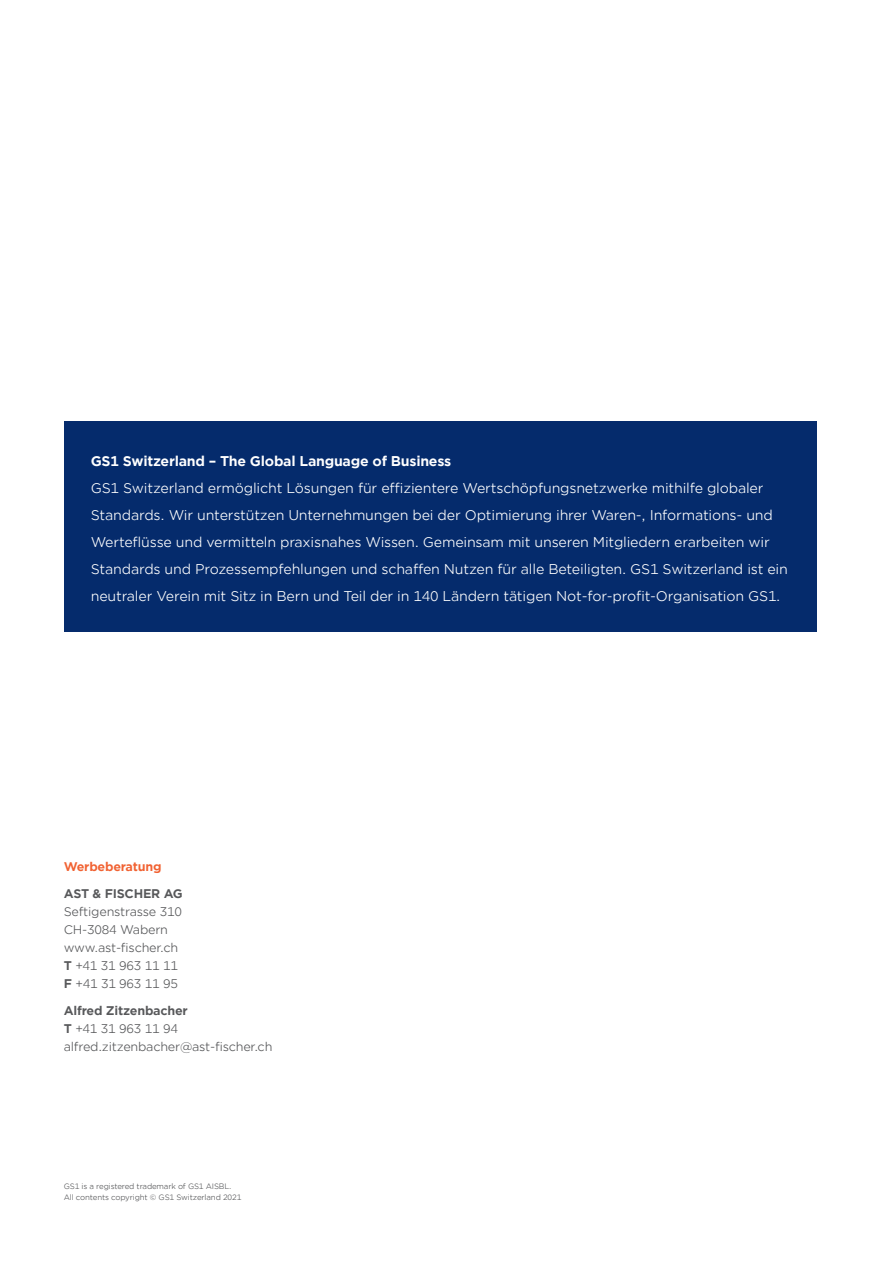
<style>
.page{position:relative;width:893px;height:1263px;background:#fff}
.page>*{position:absolute;margin:0;border:0;box-sizing:border-box;transform-origin:0 0}
.t1{font:13.5px/27px "Gotham Office";letter-spacing:-.015em;color:#fff}
.t2{font:700 13.5px "Gotham Office";letter-spacing:-.02em;color:#fff}
.t3{font:12px/18px "Gotham Office";letter-spacing:-.02em;color:#57585a}
.t4{font:700 12px "Gotham Office";letter-spacing:-.02em;color:#f16232}
.t5{font:700 12px "Gotham Office";letter-spacing:-.02em;color:#57585a}
.t6{font:7.5px/10.5px "Gotham Office";letter-spacing:-.02em;color:#57585a}
.s1{font-weight:700}
</style>
<div class="page">
<div style="left:64px;top:421px;width:752px;height:210px;background:#052b6c"></div>
<p class="t2" style="left:91px;top:452px;width:362px">GS1 Switzerland – The Global Language of Business</p>
<p class="t1" style="left:91px;top:474px;width:699px">GS1 Switzerland ermöglicht Lösungen für effizientere Wertschöpfungsnetzwerke mithilfe globaler Standards. Wir unterstützen Unternehmungen bei der Optimierung ihrer Waren-, Informations- und Werteflüsse und vermitteln praxisnahes Wissen. Gemeinsam mit unseren Mitgliedern erarbeiten wir Standards und Prozessempfehlungen und schaffen Nutzen für alle Beteiligten. GS1 Switzerland ist ein neutraler Verein mit Sitz in Bern und Teil der in 140 Ländern tätigen Not-for-profit-Organisation GS1.</p>
<p class="t4" style="left:64px;top:858px;width:99px">Werbeberatung</p>
<p class="t5" style="left:64px;top:885px;width:120px">AST &amp; FISCHER AG</p>
<p class="t3" style="left:64px;top:902px;width:120px">Seftigenstrasse 310<br>CH-3084 Wabern www.ast-fischer.ch<br><span class="s1">T</span> +41 31 963 11 11<br><span class="s1">F</span> +41 31 963 11 95</p>
<p class="t3" style="left:64px;top:1001px;width:210px"><span class="s1">Alfred Zitzenbacher<br>T</span> +41 31 963 11 94 alfred.zitzenbacher@ast-fischer.ch</p>
<p class="t6" style="left:64px;top:1181px;width:179px">GS1 is a registered trademark of GS1 AISBL.<br>All contents copyright © GS1 Switzerland 2021</p>
</div>
